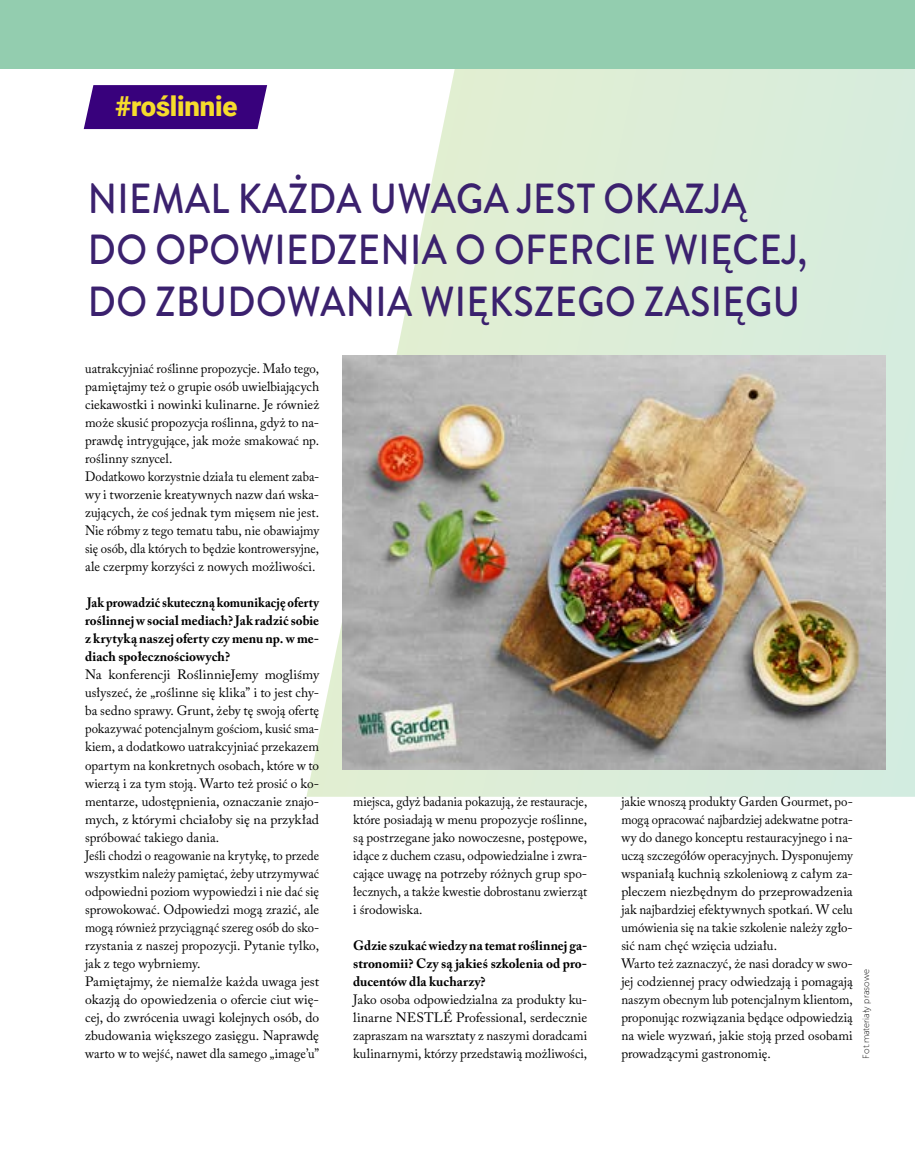
<style>
.page{position:relative;width:915px;height:1170px;background:#fff}
.page>*{position:absolute;margin:0;border:0;box-sizing:border-box;transform-origin:0 0}
.t1{font:500 42px/51.6px "Brandon Grotesque";letter-spacing:.01em;color:#3b216e;scale:.9 1}
.t2{font:900 27.45px "Roboto";letter-spacing:-.01em;color:#f6dc2c}
.t3{font:13.5px/18px "Adobe Caslon Pro";color:#000}
.t4{font:13.5px/18px "Adobe Caslon Pro";color:#000;scale:.95 1}
.t5{font:13.5px/18px "Adobe Caslon Pro";color:#000;scale:.96 1}
.t6{font:13.5px/18px "Adobe Caslon Pro";color:#000;text-align:justify;scale:.94 1}
.t7{font:700 13.5px/18px "Adobe Caslon Pro";letter-spacing:.005em;color:#000;text-align:justify;scale:.93 1}
.t8{font:700 13.5px/18px "Adobe Caslon Pro";letter-spacing:.005em;color:#000;text-align:justify}
.t9{font:9px "Museo Sans 100";color:#000}
</style>
<div class="page">
<svg style="left:306px;top:69px;width:608px;height:727px"></svg>
<div style="left:0;top:0;width:914px;height:69px;background:#93cdaf"></div>
<svg style="left:83px;top:85px;width:185px;height:44px"></svg>
<img style="left:342px;top:355px;width:543px;height:414px">
<h2 class="t2" style="left:115px;top:86px;width:123px">#roślinnie</h2>
<h1 class="t1" style="left:88px;top:173px;width:800px">NIEMAL KAŻDA UWAGA JEST OKAZJĄ<br>DO OPOWIEDZENIA O OFERCIE WIĘCEJ,<br>DO ZBUDOWANIA WIĘKSZEGO ZASIĘGU</h1>
<p class="t5" style="left:85px;top:359px;width:245px">uatrakcyjniać roślinne propozycje. Mało tego, pamiętajmy też o grupie osób uwielbiających ciekawostki i nowinki kulinarne. Je również może skusić propozycja roślinna, gdyż to na&shy;prawdę intrygujące, jak może smakować np. roślinny sznycel.<br>Dodatkowo korzystnie działa tu element zaba&shy;wy i tworzenie kreatywnych nazw dań wska&shy;zujących, że coś jednak tym mięsem nie jest.<br>Nie róbmy z tego tematu tabu, nie obawiajmy się osób, dla których to będzie kontrowersyjne, ale czerpmy korzyści z nowych możliwości.</p>
<p class="t7" style="left:85px;top:593px;width:253px">Jak prowadzić skuteczną komunikację oferty roślinnej w social mediach? Jak radzić sobie z krytyką naszej oferty czy menu np. w me&shy;diach społecznościowych?</p>
<p class="t3" style="left:85px;top:665px;width:235px">Na konferencji RoślinnieJemy mogliśmy usłyszeć, że „roślinne się klika” i to jest chy&shy;ba sedno sprawy. Grunt, żeby tę swoją ofertę pokazywać potencjalnym gościom, kusić sma&shy;kiem, a dodatkowo uatrakcyjniać przekazem opartym na konkretnych osobach, które w to wierzą i za tym stoją. Warto też prosić o ko&shy;mentarze, udostępnienia, oznaczanie znajo&shy;mych, z którymi chciałoby się na przykład spróbować takiego dania.<br>Jeśli chodzi o reagowanie na krytykę, to przede wszystkim należy pamiętać, żeby utrzymywać odpowiedni poziom wypowiedzi i nie dać się sprowokować. Odpowiedzi mogą zrazić, ale mogą również przyciągnąć szereg osób do sko&shy;rzystania z naszej propozycji. Pytanie tylko, jak z tego wybrniemy.<br>Pamiętajmy, że niemalże każda uwaga jest okazją do opowiedzenia o ofercie ciut wię&shy;cej, do zwrócenia uwagi kolejnych osób, do zbudowania większego zasięgu. Naprawdę warto w to wejść, nawet dla samego „image’u”</p>
<p class="t6" style="left:353px;top:791px;width:250px">miejsca, gdyż badania pokazują, że restauracje, które posiadają w menu propozycje roślinne, są postrzegane jako nowoczesne, postępowe, idące z duchem czasu, odpowiedzialne i zwra&shy;cające uwagę na potrzeby różnych grup spo&shy;łecznych, a także kwestie dobrostanu zwierząt i środowiska.</p>
<p class="t8" style="left:353px;top:935px;width:235px">Gdzie szukać wiedzy na temat roślinnej ga&shy;stronomii? Czy są jakieś szkolenia od pro&shy;ducentów dla kucharzy?</p>
<p class="t3" style="left:353px;top:989px;width:235px;text-align:justify">Jako osoba odpowiedzialna za produkty ku&shy;linarne NESTLÉ Professional, serdecznie zapraszam na warsztaty z naszymi doradcami kulinarnymi, którzy przedstawią możliwości,</p>
<p class="t4" style="left:621px;top:791px;width:245px">jakie wnoszą produkty Garden Gourmet, po&shy;mogą opracować najbardziej adekwatne potra&shy;wy do danego konceptu restauracyjnego i na&shy;uczą szczegółów operacyjnych. Dysponujemy wspaniałą kuchnią szkoleniową z całym za&shy;pleczem niezbędnym do przeprowadzenia jak najbardziej efektywnych spotkań. W celu umówienia się na takie szkolenie należy zgło&shy;sić nam chęć wzięcia udziału.<br>Warto też zaznaczyć, że nasi doradcy w swo&shy;jej codziennej pracy odwiedzają i pomagają naszym obecnym lub potencjalnym klientom, proponując rozwiązania będące odpowiedzią na wiele wyzwań, jakie stoją przed osobami prowadzącymi gastronomię.</p>
<p class="t9" style="left:861px;top:1058px;width:91px;rotate:-90deg">Fot.materiały prasowe</p>
</div>
